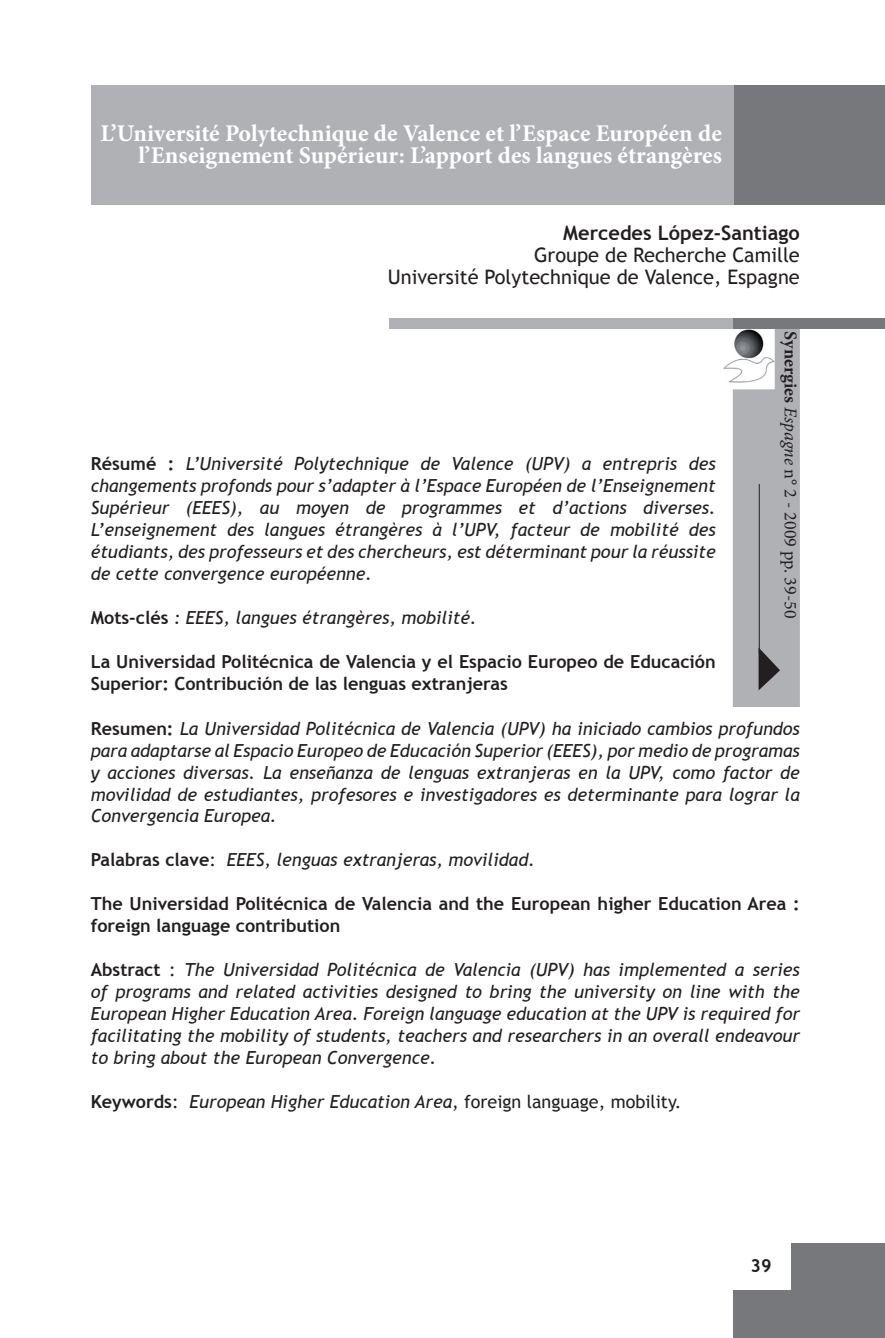
<style>
.page{position:relative;width:885px;height:1338px;background:#fff}
.page>*{position:absolute;margin:0;border:0;box-sizing:border-box;transform-origin:0 0}
.t1{font:700 24px/22px "Minion Pro";color:#fff;text-align:right}
.t2{font:20px/22px "Trebuchet MS";color:#231f20;text-align:right}
.t3{font:700 20px "Trebuchet MS";color:#231f20}
.t4{font:italic 18px/22px "Trebuchet MS";color:#231f20;text-align:justify}
.t5{font:700 18px/22px "Trebuchet MS";color:#231f20}
.t6{font:18px "Trebuchet MS";color:#231f20}
.t7{font:18px "Minion Pro";color:#231f20}
.s1{font-weight:700;font-style:normal}
.s2{font-weight:700}
.s3{font-style:italic}
.s4{font-style:normal}
</style>
<div class="page">
<div style="left:733px;top:1243px;width:151px;height:95px;background:#76787b"></div>
<div style="left:731px;top:1242px;width:59px;height:48px;background:#fff"></div>
<div style="left:389px;top:318px;width:346px;height:11px;background:#b0b1b5"></div>
<div style="left:730px;top:85px;width:154px;height:119px;background:#76787b"></div>
<div style="left:732px;top:327px;width:67px;height:380px;background:#b0b1b5"></div>
<div style="left:733px;top:318px;width:151px;height:11px;background:#76787b"></div>
<svg style="left:758px;top:647px;width:22px;height:43px"></svg>
<img style="left:723px;top:329px;width:51px;height:60px">
<hr style="left:758px;top:484px;width:1px;height:170px;background:#231f20">
<div style="left:91px;top:85px;width:642px;height:120px;background:#b0b1b5"></div>
<h1 class="t1" style="left:100px;top:122px;width:622px">L’Université Polytechnique de Valence et l’Espace Européen de l’Enseignement Supérieur: L’apport des langues étrangères</h1>
<p class="t3" style="left:563px;top:220px;width:238px">Mercedes López-Santiago</p>
<p class="t2" style="left:388px;top:244px;width:413px">Groupe de Recherche Camille<br>Université Polytechnique de Valence, Espagne</p>
<p class="t4" style="left:91px;top:452px;width:626px"><span class="s1">Résumé :</span> L’Université Polytechnique de Valence (UPV) a entrepris des changements profonds pour s’adapter à l’Espace Européen de l’Enseignement Supérieur (EEES), au moyen de programmes et d’actions diverses.<br>L’enseignement des langues étrangères à l’UPV, facteur de mobilité des étudiants, des professeurs et des chercheurs, est déterminant pour la réussite de cette convergence européenne.</p>
<p class="t4" style="left:91px;top:606px;width:387px"><span class="s1">Mots-clés</span> : EEES, langues étrangères, mobilité.</p>
<p class="t5" style="left:91px;top:650px;width:626px">La Universidad Politécnica de Valencia y el Espacio Europeo de Educación<br>Superior: Contribución de las lenguas extranjeras</p>
<p class="t7" style="left:802px;top:331px;width:288px;rotate:90deg"><span class="s2">Synergies</span> <span class="s3">Espagne</span> n° 2 - 2009 pp. 39-50</p>
<p class="t4" style="left:91px;top:717px;width:710px"><span class="s1">Resumen:</span> La Universidad Politécnica de Valencia (UPV) ha iniciado cambios profundos para adaptarse al Espacio Europeo de Educación Superior (EEES), por medio de programas y acciones diversas. La enseñanza de lenguas extranjeras en la UPV, como factor de movilidad de estudiantes, profesores e investigadores es determinante para lograr la Convergencia Europea.</p>
<p class="t4" style="left:91px;top:849px;width:445px"><span class="s1">Palabras clave</span><span class="s4">:</span> EEES, lenguas extranjeras, movilidad.</p>
<p class="t5" style="left:91px;top:893px;width:710px">The Universidad Politécnica de Valencia and the European higher Education Area : foreign language contribution</p>
<p class="t4" style="left:91px;top:959px;width:710px"><span class="s1">Abstract</span> <span class="s4">:</span> The Universidad Politécnica de Valencia (UPV) has implemented a series of programs and related activities designed to bring the university on line with the European Higher Education Area. Foreign language education at the UPV is required for facilitating the mobility of students, teachers and researchers in an overall endeavour to bring about the European Convergence.</p>
<p class="t6" style="left:91px;top:1091px;width:592px"><span class="s2">Keywords</span>: <span class="s3">European Higher Education Area</span>, foreign language, mobility.</p>
<p class="t5" style="left:750px;top:1255px;width:23px">39</p>
</div>
